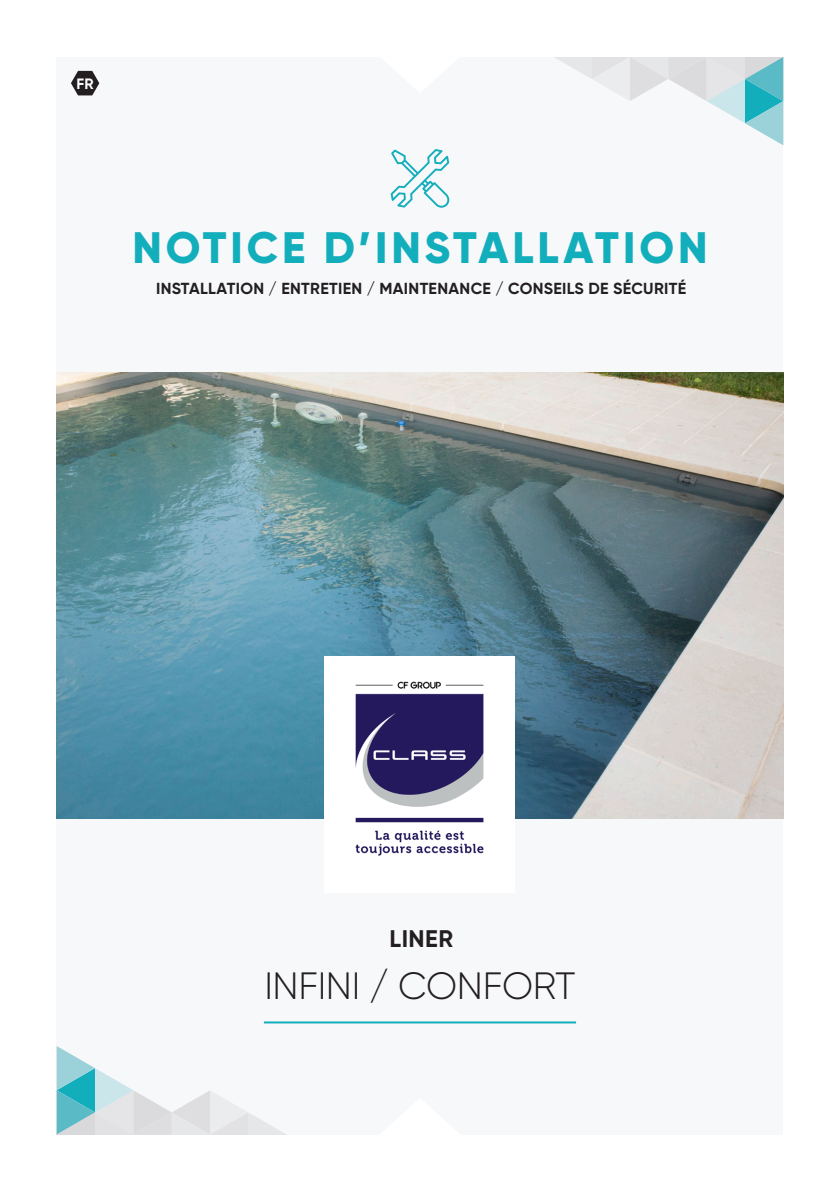
<style>
.page{position:relative;width:840px;height:1191px;background:#fff}
.page>*{position:absolute;margin:0;border:0;box-sizing:border-box;transform-origin:0 0}
.NOTICE_INSTALATION{font:800 44px "Gilroy";letter-spacing:.09em;color:#13aebc}
.U2{font:300 38px "Gilroy";letter-spacing:-.01em;color:#231f20}
.NOM_FAMILLE_PRODUIT{font:700 24px "Gilroy";letter-spacing:.02em;color:#231f20}
.t1{font:700 16px "Gilroy";letter-spacing:.02em;color:#231f20}
.t2{font:700 15px "Gilroy";color:#fff}
</style>
<div class="page">
<div style="left:57px;top:57px;width:725px;height:1077px;background:#f7f8fa"></div>
<img style="left:57px;top:372px;width:725px;height:447px">
<svg style="left:390px;top:149px;width:59px;height:59px"></svg>
<svg style="left:57px;top:1046px;width:228px;height:88px"></svg>
<svg style="left:555px;top:57px;width:227px;height:88px"></svg>
<hr style="left:264px;top:1021px;width:311px;height:2px;background:#13aebc">
<svg style="left:71px;top:71px;width:28px;height:24px"></svg>
<div style="left:324px;top:656px;width:191px;height:236px;background:#fff"></div>
<img style="left:355px;top:681px;width:129px;height:175px">
<p class="t2" style="left:76px;top:75px;width:19px">FR</p>
<p class="NOTICE_INSTALATION" style="left:132px;top:220px;width:576px">NOTICE D’INSTALLATION</p>
<p class="t1" style="left:156px;top:278px;width:531px">INSTALLATION / ENTRETIEN / MAINTENANCE / CONSEILS DE SÉCURITÉ</p>
<p class="NOM_FAMILLE_PRODUIT" style="left:389px;top:923px;width:65px">LINER</p>
<p class="U2" style="left:264px;top:962px;width:312px">INFINI / CONFORT</p>
</div>
